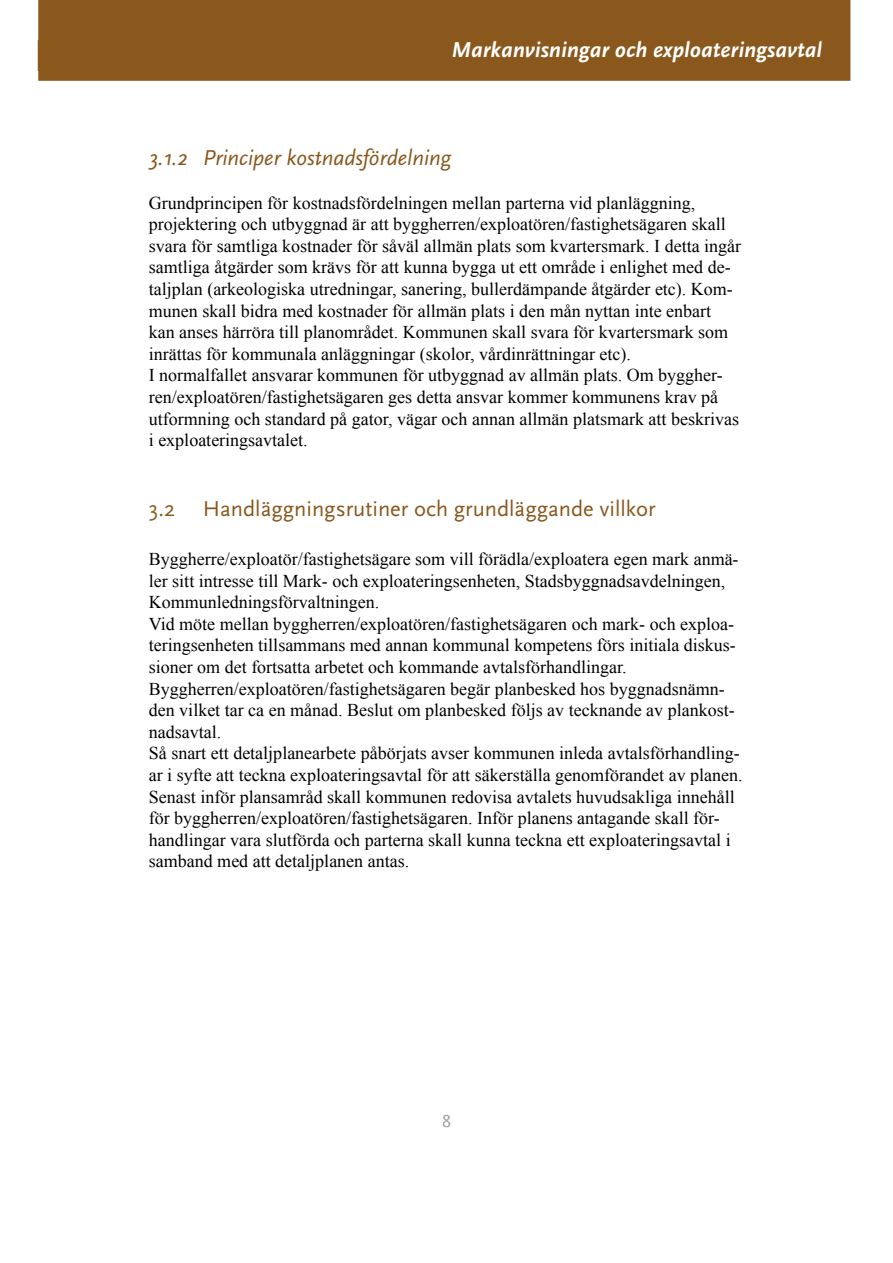
<style>
.page{position:relative;width:893px;height:1263px;background:#fff}
.page>*{position:absolute;margin:0;border:0;box-sizing:border-box;transform-origin:0 0}
.t1{font:22.5px "Scala Sans";color:#8a581d}
.t2{font:italic 700 22.5px "Scala Sans";color:#fff}
.t3{font:italic 22.5px "Scala Sans";color:#8a581d}
.t4{font:18px/21.6px "Times New Roman";color:#000}
.t5{font:18px "Scala Sans";color:#9d9d9c}
</style>
<div class="page">
<div style="left:39px;top:1px;width:811px;height:79px;background:#8a581d"></div>
<div style="left:38px;top:0;width:812px;height:81px;border:2px solid #8a581d"></div>
<div style="left:38px;top:41px;width:784px;height:30px;background:#8a581d"></div>
<p class="t2" style="left:451px;top:38px;width:372px">Markanvisningar och exploateringsavtal</p>
<p class="t3" style="left:149px;top:146px;width:304px">3.1.2 Principer kostnadsfördelning</p>
<p class="t4" style="left:149px;top:191px;width:594px">Grundprincipen för kostnadsfördelningen mellan parterna vid planläggning, projektering och utbyggnad är att byggherren/exploatören/fastighetsägaren skall svara för samtliga kostnader för såväl allmän plats som kvartersmark. I detta ingår samtliga åtgärder som krävs för att kunna bygga ut ett område i enlighet med de&shy;taljplan (arkeologiska utredningar, sanering, bullerdämpande åtgärder etc). Kom&shy;munen skall bidra med kostnader för allmän plats i den mån nyttan inte enbart kan anses härröra till planområdet. Kommunen skall svara för kvartersmark som inrättas för kommunala anläggningar (skolor, vårdinrättningar etc).<br>I normalfallet ansvarar kommunen för utbyggnad av allmän plats. Om byggher&shy;ren/exploatören/fastighetsägaren ges detta ansvar kommer kommunens krav på utformning och standard på gator, vägar och annan allmän platsmark att beskrivas i exploateringsavtalet.</p>
<p class="t1" style="left:149px;top:497px;width:508px">3.2 Handläggningsrutiner och grundläggande villkor</p>
<p class="t4" style="left:149px;top:548px;width:595px">Byggherre/exploatör/fastighetsägare som vill förädla/exploatera egen mark anmä&shy;ler sitt intresse till Mark- och exploateringsenheten, Stadsbyggnadsavdelningen, Kommunledningsförvaltningen.<br>Vid möte mellan byggherren/exploatören/fastighetsägaren och mark- och exploa&shy;teringsenheten tillsammans med annan kommunal kompetens förs initiala diskus&shy;sioner om det fortsatta arbetet och kommande avtalsförhandlingar.<br>Byggherren/exploatören/fastighetsägaren begär planbesked hos byggnadsnämn&shy;den vilket tar ca en månad. Beslut om planbesked följs av tecknande av plankost&shy;nadsavtal.<br>Så snart ett detaljplanearbete påbörjats avser kommunen inleda avtalsförhandling&shy;ar i syfte att teckna exploateringsavtal för att säkerställa genomförandet av planen.<br>Senast inför plansamråd skall kommunen redovisa avtalets huvudsakliga innehåll för byggherren/exploatören/fastighetsägaren. Inför planens antagande skall för&shy;handlingar vara slutförda och parterna skall kunna teckna ett exploateringsavtal i samband med att detaljplanen antas.</p>
<p class="t5" style="left:442px;top:1112px;width:10px">8</p>
</div>
